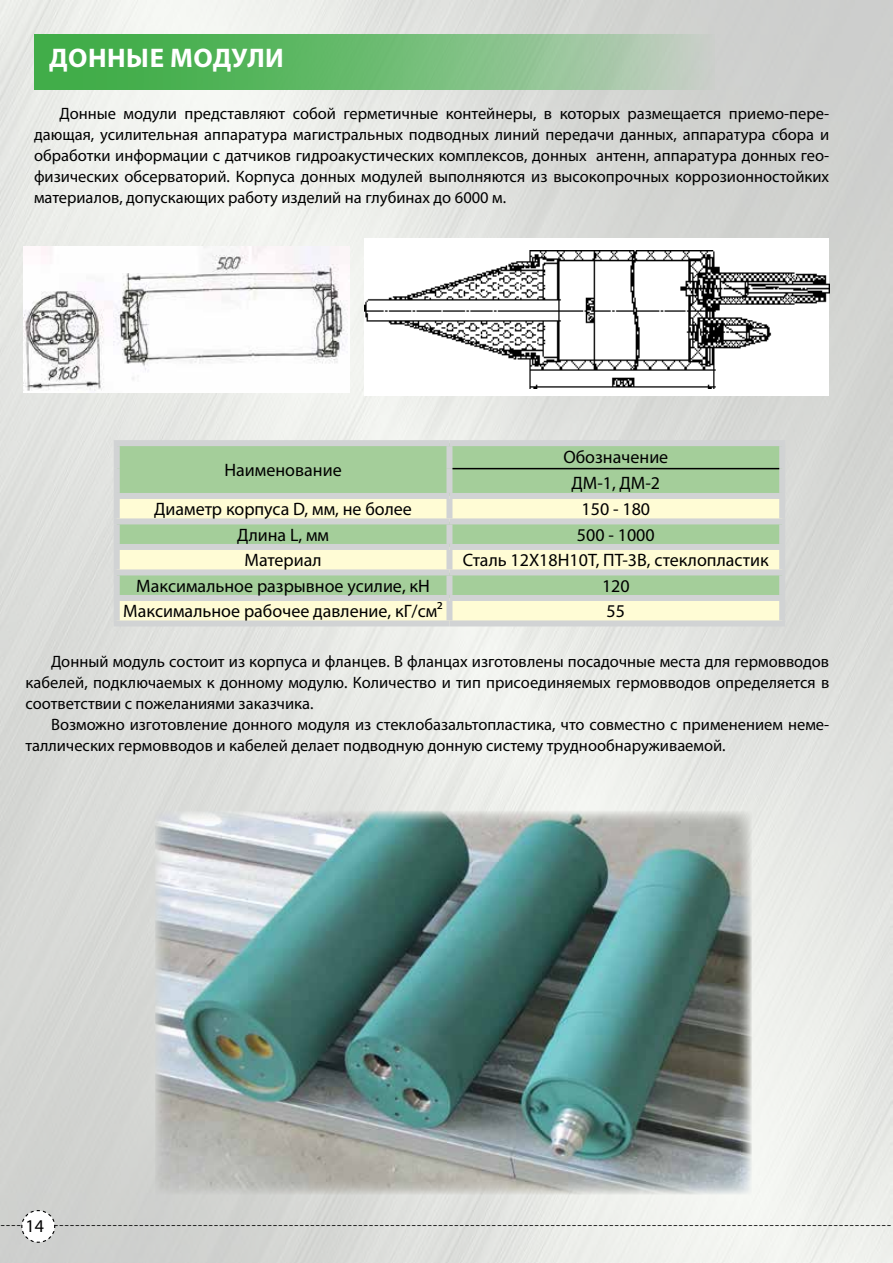
<style>
.page{position:relative;width:893px;height:1263px;background:#fff}
.page>*{position:absolute;margin:0;border:0;box-sizing:border-box;transform-origin:0 0}
.t1{font:700 27px "Myriad Pro";letter-spacing:.02em;color:#fff}
.t2{font:18px/26.4px "Myriad Pro";color:#000;text-align:center}
.t3{font:16.5px/21px "Myriad Pro";color:#000;text-align:justify}
.t4{font:15px "Minion Pro";color:#000}
</style>
<div class="page">
<img style="left:0;top:0;width:893px;height:1263px">
<svg style="left:21px;top:1209px;width:35px;height:34px"></svg>
<svg style="left:34px;top:34px;width:680px;height:55px;background:#74bb78"></svg>
<img style="left:23px;top:247px;width:327px;height:146px">
<div style="left:365px;top:238px;width:464px;height:157px;background:#fff"></div>
<img style="left:365px;top:251px;width:464px;height:138px">
<img style="left:155px;top:811px;width:596px;height:383px">
<div style="left:120px;top:446px;width:659px;height:47px;background:#a4ce9a"></div>
<svg style="left:120px;top:499px;width:659px;height:121px;background:#d9e9bd"></svg>
<div style="left:114px;top:446px;width:6px;height:23px;background:#d1d3d4"></div>
<div style="left:114px;top:469px;width:6px;height:24px;background:#d1d3d4"></div>
<div style="left:114px;top:440px;width:335px;height:6px;background:#d1d3d4"></div>
<div style="left:449px;top:440px;width:336px;height:6px;background:#d1d3d4"></div>
<div style="left:446px;top:446px;width:6px;height:23px;background:#d1d3d4"></div>
<div style="left:446px;top:469px;width:6px;height:24px;background:#d1d3d4"></div>
<div style="left:779px;top:446px;width:6px;height:23px;background:#d1d3d4"></div>
<div style="left:779px;top:469px;width:6px;height:24px;background:#d1d3d4"></div>
<hr style="left:452px;top:468px;width:327px;height:1px;background:#000">
<div style="left:114px;top:524px;width:6px;height:20px;background:#d1d3d4"></div>
<div style="left:446px;top:524px;width:6px;height:20px;background:#d1d3d4"></div>
<div style="left:779px;top:524px;width:6px;height:20px;background:#d1d3d4"></div>
<div style="left:114px;top:575px;width:6px;height:20px;background:#d1d3d4"></div>
<div style="left:446px;top:575px;width:6px;height:20px;background:#d1d3d4"></div>
<div style="left:779px;top:575px;width:6px;height:20px;background:#d1d3d4"></div>
<div style="left:114px;top:493px;width:335px;height:6px;background:#d1d3d4"></div>
<div style="left:114px;top:499px;width:6px;height:19px;background:#d1d3d4"></div>
<div style="left:114px;top:518px;width:335px;height:6px;background:#d1d3d4"></div>
<div style="left:449px;top:493px;width:336px;height:6px;background:#d1d3d4"></div>
<div style="left:446px;top:499px;width:6px;height:19px;background:#d1d3d4"></div>
<div style="left:779px;top:499px;width:6px;height:19px;background:#d1d3d4"></div>
<div style="left:449px;top:518px;width:336px;height:6px;background:#d1d3d4"></div>
<div style="left:114px;top:544px;width:335px;height:6px;background:#d1d3d4"></div>
<div style="left:114px;top:550px;width:6px;height:19px;background:#d1d3d4"></div>
<div style="left:114px;top:569px;width:335px;height:6px;background:#d1d3d4"></div>
<div style="left:449px;top:544px;width:336px;height:6px;background:#d1d3d4"></div>
<div style="left:446px;top:550px;width:6px;height:19px;background:#d1d3d4"></div>
<div style="left:779px;top:550px;width:6px;height:19px;background:#d1d3d4"></div>
<div style="left:449px;top:569px;width:336px;height:6px;background:#d1d3d4"></div>
<div style="left:114px;top:595px;width:335px;height:6px;background:#d1d3d4"></div>
<div style="left:114px;top:601px;width:6px;height:19px;background:#d1d3d4"></div>
<div style="left:114px;top:620px;width:335px;height:6px;background:#d1d3d4"></div>
<div style="left:449px;top:595px;width:336px;height:6px;background:#d1d3d4"></div>
<div style="left:446px;top:601px;width:6px;height:19px;background:#d1d3d4"></div>
<div style="left:779px;top:601px;width:6px;height:19px;background:#d1d3d4"></div>
<div style="left:449px;top:620px;width:336px;height:6px;background:#d1d3d4"></div>
<h1 class="t1" style="left:49px;top:40px;width:236px">Донные модули</h1>
<p class="t3" style="left:34px;top:102px;width:797px;text-indent:26px">Донные модули представляют собой герметичные контейнеры, в которых размещается приемо-пере&shy;дающая, усилительная аппаратура магистральных подводных линий передачи данных, аппаратура сбора и обработки информации с датчиков гидроакустических комплексов, донных антенн, аппаратура донных гео&shy;физических обсерваторий. Корпуса донных модулей выполняются из высокопрочных коррозионностойких материалов, допускающих работу изделий на глубинах до 6000 м.</p>
<p class="t2" style="left:225px;top:457px;width:119px">Наименование</p>
<p class="t2" style="left:563px;top:443px;width:106px">Обозначение<br>ДМ-1, ДМ-2</p>
<p class="t2" style="left:154px;top:496px;width:259px">Диаметр корпуса D, мм, не более</p>
<p class="t2" style="left:582px;top:496px;width:70px">150 - 180</p>
<p class="t2" style="left:237px;top:521px;width:94px">Длина L, мм</p>
<p class="t2" style="left:577px;top:521px;width:79px">500 - 1000</p>
<p class="t2" style="left:244px;top:547px;width:79px">Материал</p>
<p class="t2" style="left:463px;top:547px;width:307px">Сталь 12Х18Н10Т, ПТ-3В, стеклопластик</p>
<p class="t2" style="left:136px;top:572px;width:295px">Максимальное разрывное усилие, кН</p>
<p class="t2" style="left:602px;top:572px;width:29px">120</p>
<p class="t2" style="left:123px;top:598px;width:321px">Максимальное рабочее давление, кГ/см²</p>
<p class="t2" style="left:607px;top:598px;width:20px">55</p>
<p class="t3" style="left:26px;top:651px;width:805px;text-indent:26px">Донный модуль состоит из корпуса и фланцев. В фланцах изготовлены посадочные места для гермовводов кабелей, подключаемых к донному модулю. Количество и тип присоединяемых гермовводов определяется в соответствии с пожеланиями заказчика.</p>
<p class="t3" style="left:26px;top:714px;width:805px;text-indent:26px">Возможно изготовление донного модуля из стеклобазальтопластика, что совместно с применением неме&shy;таллических гермовводов и кабелей делает подводную донную систему труднообнаруживаемой.</p>
<p class="t2" style="left:26px;top:1212px;width:20px">14</p>
<p class="t4" style="left:0;top:1214px;width:893px">-----------------------------------------------------------------------------------------------------------------------------------------------------------------------</p>
</div>
